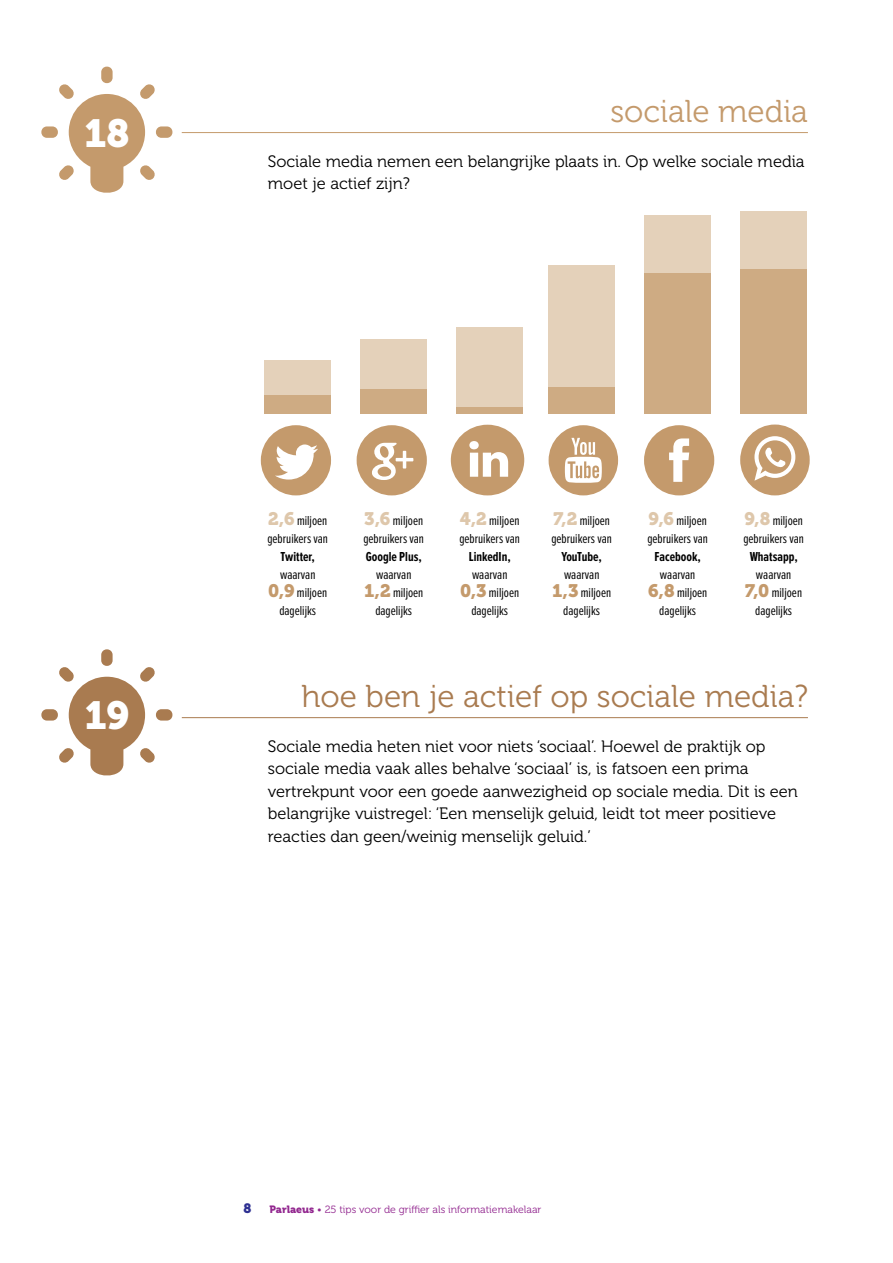
<style>
.page{position:relative;width:893px;height:1263px;background:#fff}
.page>*{position:absolute;margin:0;border:0;box-sizing:border-box;transform-origin:0 0}
.t1{font:39px "Museo 900";color:#fff}
.t2{font:31.5px "Museo 300";color:#a97b50}
.t3{font:31.5px "Museo 300";color:#c49a6c}
.t4{font:16.5px/22.5px "Museo 300";color:#000}
.t5{font:13.5px/18px "Proxima Nova Ex Cn";color:#000}
.t6{font:700 13.5px "Proxima Nova Ex Cn";color:#000}
.t7{font:13.5px "Museo 900";color:#2e3092}
.t8{font:10.5px "Museo 300";color:#92278f}
.s1{font-family:"Museo 900";font-size:18px;color:#dec7ab}
.s2{font-family:"Museo 900";font-size:18px;color:#c49a6c}
.s3{font-family:"Museo 900"}
</style>
<div class="page">
<hr style="left:85px;top:132px;width:723px;height:1px;background:#c49a6c">
<hr style="left:85px;top:717px;width:723px;height:1px;background:#a97b50">
<div style="left:32px;top:644px;width:150px;height:150px;background:#fff;border-radius:50%"></div>
<div style="left:156px;top:709px;width:16px;height:11px;background:#a97b50;border-radius:5px"></div>
<div style="left:41px;top:709px;width:17px;height:11px;background:#a97b50;border-radius:5px"></div>
<div style="left:101px;top:649px;width:12px;height:17px;background:#a97b50;border-radius:5px"></div>
<svg style="left:59px;top:667px;width:96px;height:109px"></svg>
<div style="left:32px;top:62px;width:150px;height:150px;background:#fff;border-radius:50%"></div>
<div style="left:156px;top:126px;width:16px;height:12px;background:#c49a6c;border-radius:5px"></div>
<div style="left:41px;top:126px;width:17px;height:12px;background:#c49a6c;border-radius:5px"></div>
<div style="left:101px;top:67px;width:12px;height:16px;background:#c49a6c;border-radius:5px"></div>
<svg style="left:59px;top:84px;width:96px;height:109px"></svg>
<div style="left:360px;top:340px;width:67px;height:74px;background:#e4d1ba"></div>
<div style="left:644px;top:216px;width:67px;height:198px;background:#e4d1ba"></div>
<div style="left:456px;top:327px;width:67px;height:87px;background:#e4d1ba"></div>
<div style="left:740px;top:212px;width:67px;height:202px;background:#e4d1ba"></div>
<div style="left:264px;top:360px;width:67px;height:54px;background:#e4d1ba"></div>
<div style="left:548px;top:265px;width:67px;height:149px;background:#e4d1ba"></div>
<div style="left:360px;top:389px;width:67px;height:25px;background:#ceab83"></div>
<div style="left:644px;top:273px;width:67px;height:141px;background:#ceab83"></div>
<div style="left:456px;top:408px;width:67px;height:6px;background:#ceab83"></div>
<div style="left:740px;top:269px;width:67px;height:145px;background:#ceab83"></div>
<div style="left:264px;top:395px;width:67px;height:19px;background:#ceab83"></div>
<div style="left:548px;top:387px;width:67px;height:27px;background:#ceab83"></div>
<svg style="left:261px;top:425px;width:70px;height:70px"></svg>
<svg style="left:357px;top:425px;width:70px;height:70px"></svg>
<svg style="left:451px;top:425px;width:73px;height:70px"></svg>
<svg style="left:549px;top:425px;width:69px;height:70px"></svg>
<svg style="left:644px;top:425px;width:70px;height:70px"></svg>
<svg style="left:740px;top:424px;width:70px;height:71px"></svg>
<h1 class="t1" style="left:84px;top:111px;width:47px">18</h1>
<h1 class="t1" style="left:84px;top:694px;width:46px">19</h1>
<h2 class="t3" style="left:610px;top:94px;width:199px">sociale media</h2>
<p class="t4" style="left:268px;top:150px;width:538px">Sociale media nemen een belangrijke plaats in. Op welke sociale media moet je actief zijn?</p>
<p class="t5" style="left:267px;top:512px;width:62px"><span class="s1">2,6</span> miljoen gebruikers van</p>
<p class="t6" style="left:281px;top:549px;width:36px">Twitter,</p>
<p class="t5" style="left:268px;top:566px;width:61px;text-align:center">waarvan<br><span class="s2">0,9</span> miljoen dagelijks</p>
<p class="t5" style="left:363px;top:512px;width:62px"><span class="s1">3,6</span> miljoen gebruikers van</p>
<p class="t6" style="left:366px;top:549px;width:57px">Google Plus,</p>
<p class="t5" style="left:364px;top:566px;width:61px;text-align:center">waarvan<br><span class="s2">1,2</span> miljoen dagelijks</p>
<p class="t5" style="left:459px;top:512px;width:62px"><span class="s1">4,2</span> miljoen gebruikers van</p>
<p class="t6" style="left:469px;top:549px;width:43px">LinkedIn,</p>
<p class="t5" style="left:460px;top:566px;width:60px;text-align:center">waarvan<br><span class="s2">0,3</span> miljoen dagelijks</p>
<p class="t5" style="left:551px;top:512px;width:62px"><span class="s1">7,2</span> miljoen gebruikers van</p>
<p class="t6" style="left:561px;top:549px;width:42px">YouTube,</p>
<p class="t5" style="left:552px;top:566px;width:60px;text-align:center">waarvan<br><span class="s2">1,3</span> miljoen dagelijks</p>
<p class="t5" style="left:647px;top:512px;width:62px"><span class="s1">9,6</span> miljoen gebruikers van</p>
<p class="t6" style="left:654px;top:549px;width:48px">Facebook,</p>
<p class="t5" style="left:648px;top:566px;width:61px;text-align:center">waarvan<br><span class="s2">6,8</span> miljoen dagelijks</p>
<p class="t5" style="left:743px;top:512px;width:62px"><span class="s1">9,8</span> miljoen gebruikers van</p>
<p class="t6" style="left:750px;top:549px;width:50px">Whatsapp,</p>
<p class="t5" style="left:745px;top:566px;width:58px;text-align:center">waarvan<br><span class="s2">7,0</span> miljoen dagelijks</p>
<h2 class="t2" style="left:301px;top:679px;width:508px">hoe ben je actief op sociale media?</h2>
<p class="t4" style="left:268px;top:735px;width:532px">Sociale media heten niet voor niets ‘sociaal’. Hoewel de praktijk op sociale media vaak alles behalve ‘sociaal’ is, is fatsoen een prima vertrekpunt voor een goede aanwezigheid op sociale media. Dit is een belangrijke vuistregel: ‘Een menselijk geluid, leidt tot meer positieve reacties dan geen/weinig menselijk geluid.’</p>
<p class="t7" style="left:243px;top:1200px;width:10px">8</p>
<p class="t8" style="left:270px;top:1203px;width:273px"><span class="s3">Parlaeus</span> • 25 tips voor de griffier als informatiemakelaar</p>
</div>
